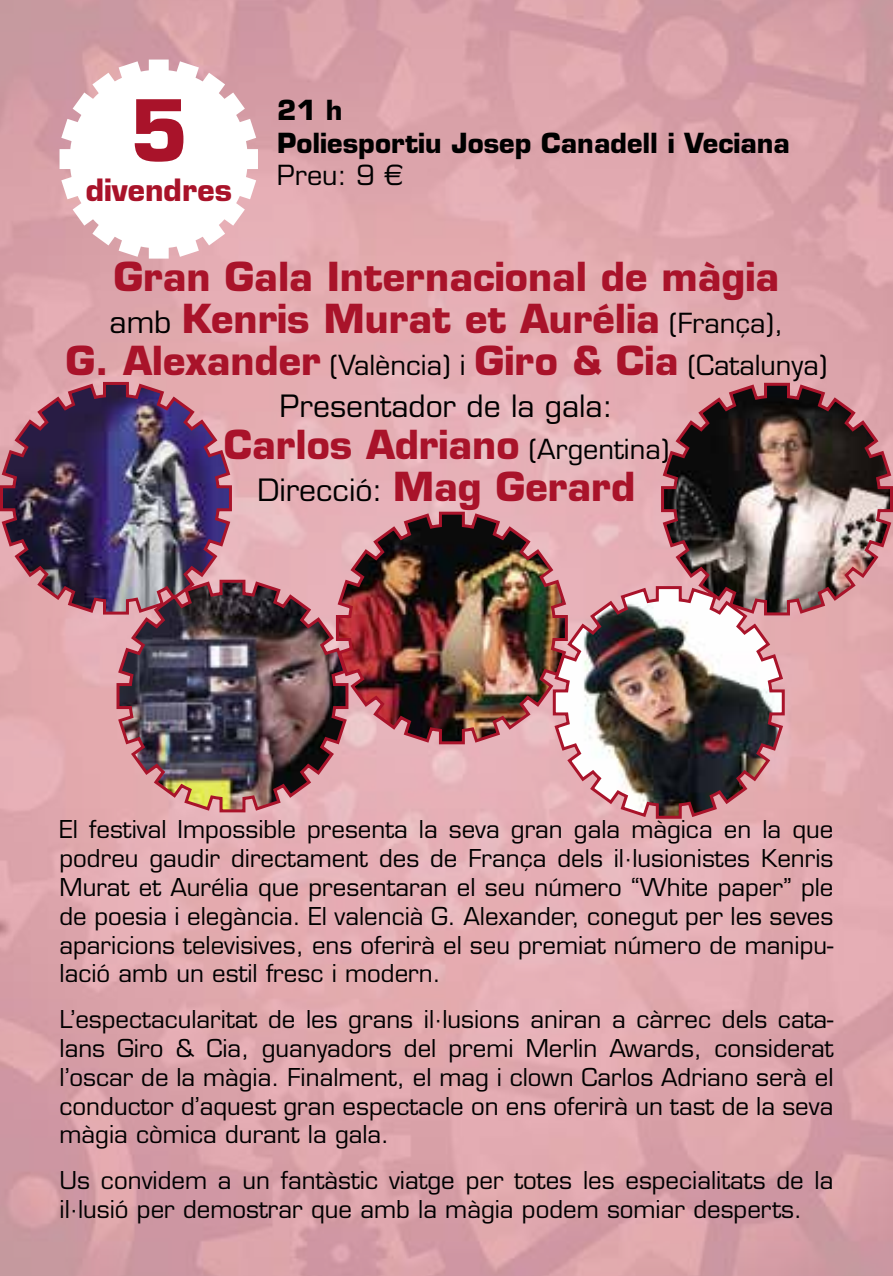
<style>
.page{position:relative;width:893px;height:1276px;background:#fff}
.page>*{position:absolute;margin:0;border:0;box-sizing:border-box;transform-origin:0 0}
.t1{font:700 82.5px "Eurostile";color:#a9132a}
.t2{font:700 39px/42px "Eurostile";color:#a9132a}
.t3{font:30px "Eurostile";color:#000}
.t4{font:700 30px "Eurostile";color:#a9132a}
.t5{font:27px "Eurostile";color:#000}
.t6{font:700 27px/32.4px "Eurostile";color:#000}
.t7{font:24px/28.8px "Eurostile";color:#000;text-align:justify}
.s1{font-weight:400;font-size:30px;color:#000}
.s2{font-weight:400;font-size:27px;color:#000}
.s3{font-weight:700;font-size:39px;color:#a9132a}
</style>
<div class="page">
<div style="left:0;top:915px;width:14px;height:25px;background:#000;opacity:.75"></div>
<svg style="left:60px;top:60px;width:198px;height:199px"></svg>
<img style="left:659px;top:381px;width:234px;height:236px">
<img style="left:0;top:380px;width:233px;height:236px">
<img style="left:334px;top:510px;width:235px;height:236px">
<img style="left:115px;top:578px;width:235px;height:236px">
<img style="left:551px;top:584px;width:235px;height:236px">
<h1 class="t1" style="left:129px;top:80px;width:61px">5</h1>
<p class="t4" style="left:86px;top:172px;width:148px">divendres</p>
<p class="t6" style="left:277px;top:94px;width:514px">21 h<br>Poliesportiu Josep Canadell i Veciana</p>
<p class="t5" style="left:277px;top:159px;width:127px">Preu: 9 €</p>
<h2 class="t2" style="left:110px;top:255px;width:675px">Gran Gala Internacional de màgia <span class="s1">amb</span> Kenris Murat et Aurélia <span class="s2">(França),</span></h2>
<p class="t5" style="left:66px;top:348px;width:763px"><span class="s3">G. Alexander</span> (València) i <span class="s3">Giro &amp; Cia</span> (Catalunya)</p>
<p class="t3" style="left:280px;top:387px;width:335px">Presentador de la gala:</p>
<h2 class="t2" style="left:224px;top:423px;width:447px">Carlos Adriano <span class="s2">(Argentina)</span></h2>
<p class="t3" style="left:258px;top:471px;width:379px">Direcció: <span class="s3">Mag Gerard</span></p>
<p class="t7" style="left:60px;top:815px;width:775px">El festival Impossible presenta la seva gran gala màgica en la que podreu gaudir directament des de França dels il·lusionistes Kenris Murat et Aurélia que presentaran el seu número “White paper” ple de poesia i elegància. El valencià G. Alexander, conegut per les seves aparicions televisives, ens oferirà el seu premiat número de manipu&shy;lació amb un estil fresc i modern.</p>
<p class="t7" style="left:60px;top:1005px;width:775px">L’espectacularitat de les grans il·lusions aniran a càrrec dels cata&shy;lans Giro &amp; Cia, guanyadors del premi Merlin Awards, considerat l’oscar de la màgia. Finalment, el mag i clown Carlos Adriano serà el conductor d’aquest gran espectacle on ens oferirà un tast de la seva màgia còmica durant la gala.</p>
<p class="t7" style="left:60px;top:1166px;width:775px">Us convidem a un fantàstic viatge per totes les especialitats de la il·lusió per demostrar que amb la màgia podem somiar desperts.</p>
</div>
